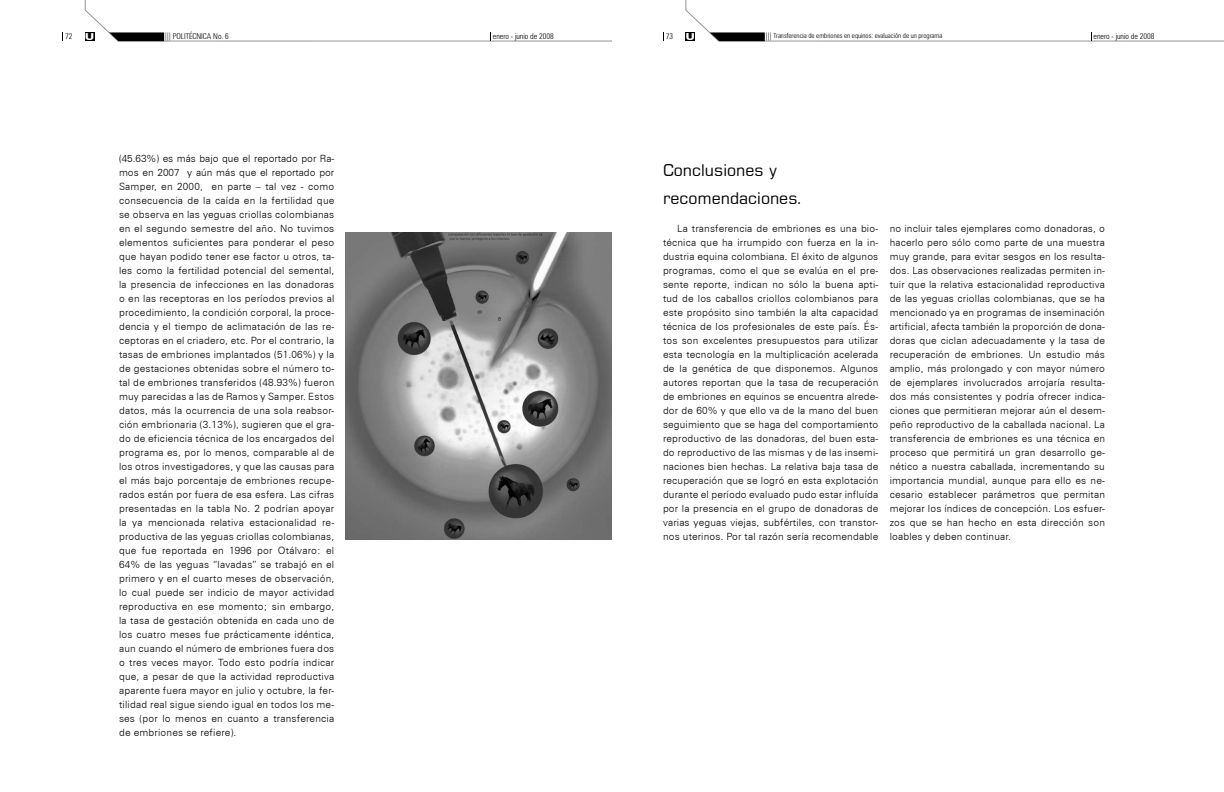
<style>
.page{position:relative;width:1224px;height:792px;background:#fff}
.page>*{position:absolute;margin:0;border:0;box-sizing:border-box;transform-origin:0 0}
.t1{font:16px/28px "Square 721 BT";color:#000}
.t2{font:300 10px/14px "Zurich BT";letter-spacing:.015em;color:#000;text-align:justify}
.t3{font:900 expanded 9.6px "Zurich BT";color:#fff}
.t4{font:300 condensed 8px "Zurich BT";color:#000}
.t5{font:300 condensed 7px "Zurich BT";color:#000}
</style>
<div class="page">
<svg style="left:685px;top:0;width:539px;height:42px"></svg>
<svg style="left:85px;top:0;width:527px;height:42px"></svg>
<img style="left:346px;top:232px;width:266px;height:308px">
<p class="t4" style="left:65px;top:31px;width:5px">72</p>
<p class="t3" style="left:85px;top:31px;width:10px">U</p>
<p class="t4" style="left:173px;top:31px;width:57px">POLITÉCNICA No. 6</p>
<p class="t4" style="left:493px;top:31px;width:63px">enero - junio de 2008</p>
<p class="t4" style="left:666px;top:31px;width:5px">73</p>
<p class="t3" style="left:686px;top:31px;width:10px">U</p>
<p class="t4" style="left:1094px;top:31px;width:63px">enero - junio de 2008</p>
<p class="t5" style="left:774px;top:31px;width:170px">Transferencia de embriones en equinos: evaluación de un programa</p>
<p class="t2" style="left:119px;top:151px;width:217px">(45.63%) es más bajo que el reportado por Ra&shy;mos en 2007 y aún más que el reportado por Samper, en 2000, en parte – tal vez - como consecuencia de la caída en la fertilidad que se observa en las yeguas criollas colombianas en el segundo semestre del año. No tuvimos elementos suficientes para ponderar el peso que hayan podido tener ese factor u otros, ta&shy;les como la fertilidad potencial del semental, la presencia de infecciones en las donadoras o en las receptoras en los períodos previos al procedimiento, la condición corporal, la proce&shy;dencia y el tiempo de aclimatación de las re&shy;ceptoras en el criadero, etc. Por el contrario, la tasas de embriones implantados (51.06%) y la de gestaciones obtenidas sobre el número to&shy;tal de embriones transferidos (48.93%) fueron muy parecidas a las de Ramos y Samper. Estos datos, más la ocurrencia de una sola reabsor&shy;ción embrionaria (3.13%), sugieren que el gra&shy;do de eficiencia técnica de los encargados del programa es, por lo menos, comparable al de los otros investigadores, y que las causas para el más bajo porcentaje de embriones recupe&shy;rados están por fuera de esa esfera. Las cifras presentadas en la tabla No. 2 podrían apoyar la ya mencionada relativa estacionalidad re&shy;productiva de las yeguas criollas colombianas, que fue reportada en 1996 por Otálvaro: el 64% de las yeguas “lavadas” se trabajó en el primero y en el cuarto meses de observación, lo cual puede ser indicio de mayor actividad reproductiva en ese momento; sin embargo, la tasa de gestación obtenida en cada uno de los cuatro meses fue prácticamente idéntica, aun cuando el número de embriones fuera dos o tres veces mayor. Todo esto podría indicar que, a pesar de que la actividad reproductiva aparente fuera mayor en julio y octubre, la fer&shy;tilidad real sigue siendo igual en todos los me&shy;ses (por lo menos en cuanto a transferencia de embriones se refiere).</p>
<h1 class="t1" style="left:663px;top:156px;width:142px">Conclusiones y recomendaciones.</h1>
<p class="t2" style="left:663px;top:221px;width:217px;text-indent:14px">La transferencia de embriones es una bio&shy;técnica que ha irrumpido con fuerza en la in&shy;dustria equina colombiana. El éxito de algunos programas, como el que se evalúa en el pre&shy;sente reporte, indican no sólo la buena apti&shy;tud de los caballos criollos colombianos para este propósito sino también la alta capacidad técnica de los profesionales de este país. És&shy;tos son excelentes presupuestos para utilizar esta tecnología en la multiplicación acelerada de la genética de que disponemos. Algunos autores reportan que la tasa de recuperación de embriones en equinos se encuentra alrede&shy;dor de 60% y que ello va de la mano del buen seguimiento que se haga del comportamiento reproductivo de las donadoras, del buen esta&shy;do reproductivo de las mismas y de las insemi&shy;naciones bien hechas. La relativa baja tasa de recuperación que se logró en esta explotación durante el período evaluado pudo estar influída por la presencia en el grupo de donadoras de varias yeguas viejas, subfértiles, con transtor&shy;nos uterinos. Por tal razón sería recomendable</p>
<p class="t2" style="left:890px;top:221px;width:217px">no incluir tales ejemplares como donadoras, o hacerlo pero sólo como parte de una muestra muy grande, para evitar sesgos en los resulta&shy;dos. Las observaciones realizadas permiten in&shy;tuir que la relativa estacionalidad reproductiva de las yeguas criollas colombianas, que se ha mencionado ya en programas de inseminación artificial, afecta también la proporción de dona&shy;doras que ciclan adecuadamente y la tasa de recuperación de embriones. Un estudio más amplio, más prolongado y con mayor número de ejemplares involucrados arrojaría resulta&shy;dos más consistentes y podría ofrecer indica&shy;ciones que permitieran mejorar aún el desem&shy;peño reproductivo de la caballada nacional. La transferencia de embriones es una técnica en proceso que permitirá un gran desarrollo ge&shy;nético a nuestra caballada, incrementando su importancia mundial, aunque para ello es ne&shy;cesario establecer parámetros que permitan mejorar los índices de concepción. Los esfuer&shy;zos que se han hecho en esta dirección son loables y deben continuar.</p>
</div>
